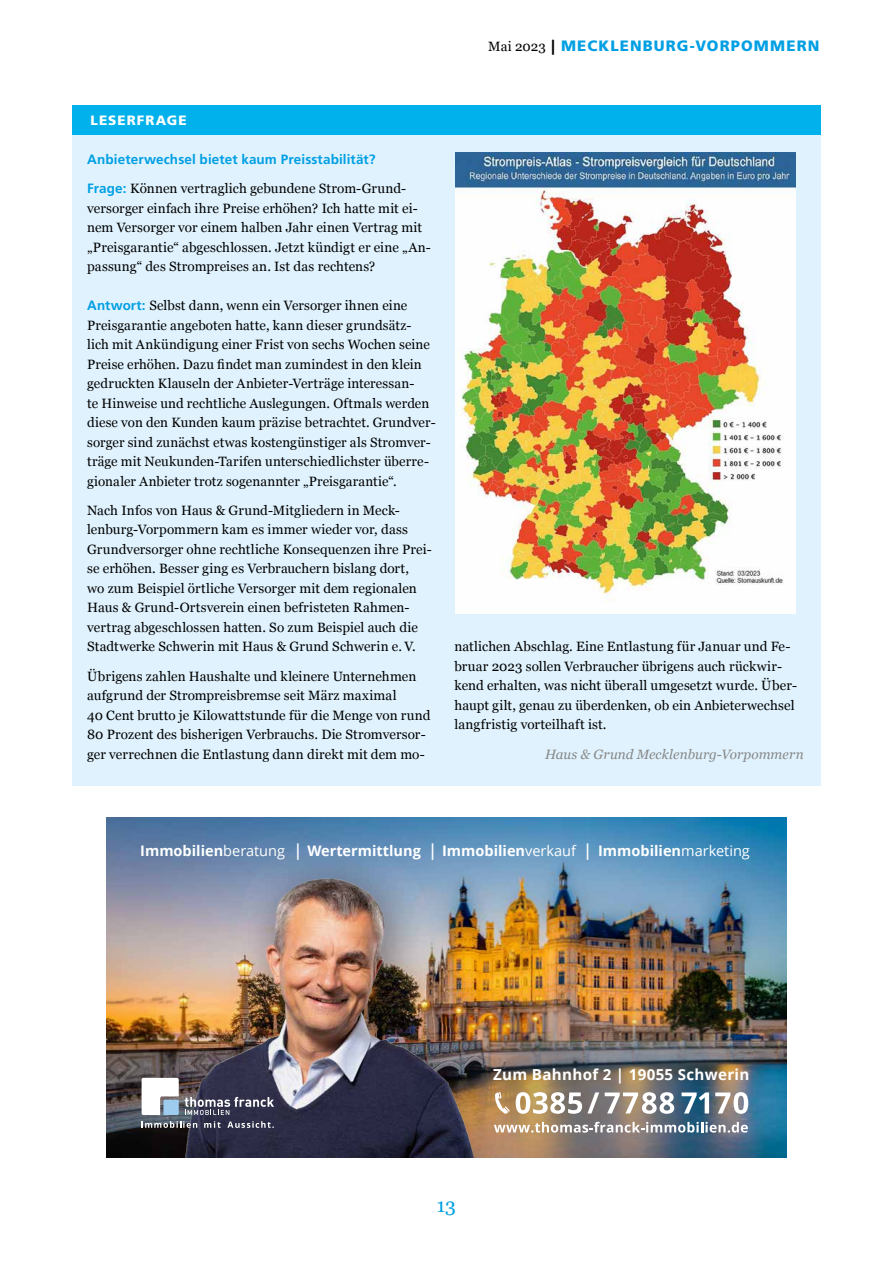
<style>
.page{position:relative;width:893px;height:1263px;background:#fff}
.page>*{position:absolute;margin:0;border:0;box-sizing:border-box;transform-origin:0 0}
.t1{font:19.5px "Georgia";color:#009fe3}
.t2{font:700 15.15px "Open Sans";letter-spacing:.02em;color:#fff}
.t3{font:900 15px "Frutiger LT Pro";letter-spacing:.075em;color:#009fe3}
.t4{font:700 14.55px "Open Sans";color:#fff}
.t5{font:13.5px/19.5px "Georgia";letter-spacing:.01em;color:#000}
.t6{font:700 13.5px "Frutiger LT Pro";letter-spacing:.01em;color:#009fe3}
.t7{font:italic 13.5px "Georgia";letter-spacing:.005em;color:#878787}
.t8{font:900 13.5px "Frutiger LT Pro";letter-spacing:.075em;color:#fff}
.s1{font-family:"Georgia";font-weight:400;font-size:13.5px;color:#000}
.s2{color:#000}
.s3{font-family:"Frutiger LT Pro";font-weight:700;color:#009fe3}
.s4{font-weight:400}
.s5{font-weight:600;font-size:16.5px}
</style>
<div class="page">
<img style="left:106px;top:817px;width:681px;height:341px">
<img style="left:150px;top:844px;width:369px;height:314px">
<img style="left:186px;top:878px;width:287px;height:280px">
<img style="left:412px;top:991px;width:375px;height:167px">
<svg style="left:495px;top:1092px;width:15px;height:22px"></svg>
<svg style="left:516px;top:1092px;width:83px;height:22px"></svg>
<svg style="left:605px;top:1092px;width:69px;height:22px"></svg>
<svg style="left:682px;top:1092px;width:27px;height:21px"></svg>
<svg style="left:715px;top:1092px;width:33px;height:22px"></svg>
<svg style="left:494px;top:1122px;width:254px;height:10px"></svg>
<svg style="left:142px;top:1078px;width:37px;height:37px"></svg>
<svg style="left:142px;top:1121px;width:55px;height:7px"></svg>
<svg style="left:204px;top:1121px;width:17px;height:7px"></svg>
<svg style="left:227px;top:1121px;width:47px;height:7px"></svg>
<svg style="left:185px;top:1097px;width:89px;height:18px;background:#68697b"></svg>
<div style="left:72px;top:105px;width:749px;height:681px;background:#dff2fd"></div>
<div style="left:72px;top:105px;width:749px;height:29px;background:#00b1eb"></div>
<img style="left:455px;top:152px;width:340px;height:461px">
<p class="t3" style="left:488px;top:36px;width:333px"><span class="s1">Mai 2023</span> <span class="s2">|</span> MECKLENBURG-VORPOMMERN</p>
<p class="t8" style="left:91px;top:112px;width:98px">LESERFRAGE</p>
<p class="t6" style="left:87px;top:151px;width:290px">Anbieterwechsel bietet kaum Preisstabilität?</p>
<p class="t5" style="left:87px;top:178px;width:345px"><span class="s3">Frage:</span> Können vertraglich gebundene Strom-Grund&shy;versorger einfach ihre Preise erhöhen? Ich hatte mit ei&shy;nem Versorger vor einem halben Jahr einen Vertrag mit „Preisgarantie“ abgeschlossen. Jetzt kündigt er eine „An&shy;passung“ des Strompreises an. Ist das rechtens?</p>
<p class="t5" style="left:87px;top:295px;width:350px"><span class="s3">Antwort:</span> Selbst dann, wenn ein Versorger ihnen eine Preisgarantie angeboten hatte, kann dieser grundsätz&shy;lich mit Ankündigung einer Frist von sechs Wochen seine Preise erhöhen. Dazu findet man zumindest in den klein gedruckten Klauseln der Anbieter-Verträge interessan-<br>te Hinweise und rechtliche Auslegungen. Oftmals werden diese von den Kunden kaum präzise betrachtet. Grundver&shy;sorger sind zunächst etwas kostengünstiger als Stromver&shy;träge mit Neukunden-Tarifen unterschiedlichster überre&shy;gionaler Anbieter trotz sogenannter „Preisgarantie“.</p>
<p class="t5" style="left:87px;top:500px;width:346px">Nach Infos von Haus &amp; Grund-Mitgliedern in Meck&shy;lenburg-Vorpommern kam es immer wieder vor, dass Grundversorger ohne rechtliche Konsequenzen ihre Prei&shy;se erhöhen. Besser ging es Verbrauchern bislang dort,<br>wo zum Beispiel örtliche Versorger mit dem regionalen Haus &amp; Grund-Ortsverein einen befristeten Rahmen&shy;vertrag abgeschlossen hatten. So zum Beispiel auch die Stadtwerke Schwerin mit Haus &amp; Grund Schwerin e. V.</p>
<p class="t5" style="left:87px;top:665px;width:345px">Übrigens zahlen Haushalte und kleinere Unternehmen aufgrund der Strompreisbremse seit März maximal<br>40 Cent brutto je Kilowattstunde für die Menge von rund 80 Prozent des bisherigen Verbrauchs. Die Stromversor&shy;ger verrechnen die Entlastung dann direkt mit dem mo-</p>
<p class="t5" style="left:454px;top:636px;width:344px">natlichen Abschlag. Eine Entlastung für Januar und Fe&shy;bruar 2023 sollen Verbraucher übrigens auch rückwir&shy;kend erhalten, was nicht überall umgesetzt wurde. Über&shy;haupt gilt, genau zu überdenken, ob ein Anbieterwechsel langfristig vorteilhaft ist.</p>
<p class="t7" style="left:545px;top:744px;width:260px">Haus &amp; Grund Mecklenburg-Vorpommern</p>
<p class="t4" style="left:140px;top:840px;width:611px">Immobilien<span class="s4">beratung</span> <span class="s5">|</span> Wertermittlung <span class="s5">|</span> Immobilien<span class="s4">verkauf</span> <span class="s5">|</span> Immobilien<span class="s4">marketing</span></p>
<p class="t2" style="left:493px;top:1064px;width:258px">Zum Bahnhof 2 | 19055 Schwerin</p>
<h1 class="t1" style="left:437px;top:1191px;width:21px">13</h1>
</div>
